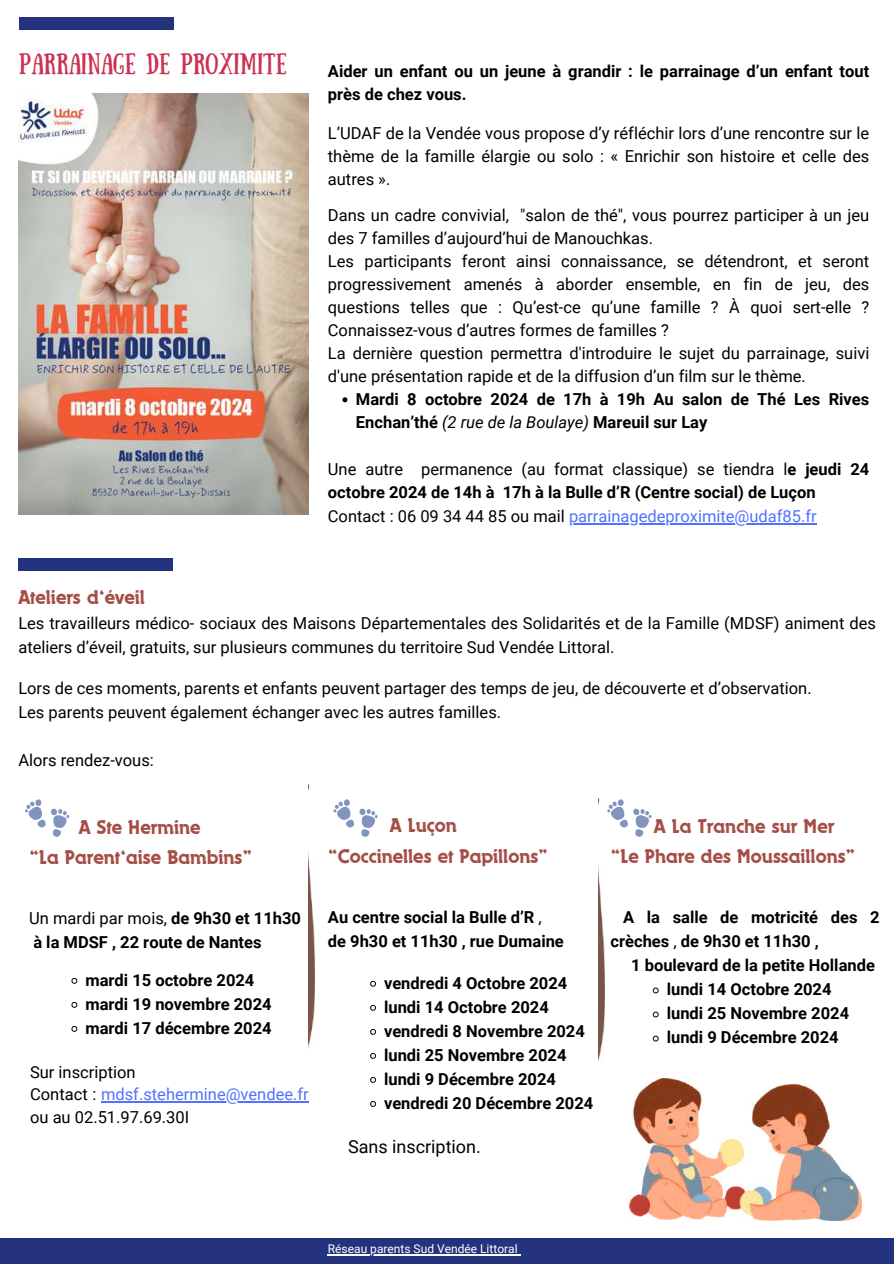
<style>
.page{position:relative;width:894px;height:1264px;background:#fff}
.page>*{position:absolute;margin:0;border:0;box-sizing:border-box;transform-origin:0 0}
.t1{font:21px "Sunday";color:#cc3053}
.t2{font:500 20.55px/30.5px "Dynamo Com";color:#a54e47}
.t3{font:18px "Roboto";color:#000}
.t4{font:16.5px/23px "Roboto";color:#000}
.t5{font:700 16.5px/24px "Roboto";color:#000}
.t6{font:12px "Roboto";color:#fff}
.s1{font-weight:400;font-style:italic}
.s2{font-weight:700}
.s3{color:#5271ff}
.s4{font-weight:400}
</style>
<div class="page">
<div style="left:0;top:1237px;width:893px;height:26px;background:#25337f"></div>
<hr style="left:328px;top:1254px;width:190px;height:1px;background:#fff">
<div style="left:18px;top:558px;width:155px;height:12px;background:#25337f"></div>
<svg style="left:333px;top:799px;width:45px;height:37px"></svg>
<svg style="left:652px;top:987px;width:6px;height:6px"></svg>
<svg style="left:652px;top:1011px;width:6px;height:6px"></svg>
<svg style="left:652px;top:1035px;width:6px;height:6px"></svg>
<hr style="left:101px;top:1101px;width:208px;height:1px;background:#5271ff">
<svg style="left:370px;top:980px;width:6px;height:6px"></svg>
<svg style="left:370px;top:1004px;width:6px;height:6px"></svg>
<svg style="left:370px;top:1028px;width:6px;height:6px"></svg>
<svg style="left:370px;top:1053px;width:6px;height:5px"></svg>
<svg style="left:370px;top:1077px;width:6px;height:5px"></svg>
<svg style="left:370px;top:1101px;width:6px;height:5px"></svg>
<svg style="left:71px;top:977px;width:6px;height:6px"></svg>
<svg style="left:71px;top:1001px;width:6px;height:6px"></svg>
<svg style="left:71px;top:1026px;width:6px;height:5px"></svg>
<svg style="left:607px;top:799px;width:44px;height:37px"></svg>
<svg style="left:25px;top:799px;width:44px;height:37px"></svg>
<img style="left:629px;top:1078px;width:231px;height:142px">
<div style="left:19px;top:18px;width:154px;height:12px;background:#25337f"></div>
<img style="left:18px;top:93px;width:291px;height:421px">
<img style="left:309px;top:785px;width:5px;height:259px">
<svg style="left:342px;top:397px;width:5px;height:5px"></svg>
<hr style="left:569px;top:523px;width:247px;height:1px;background:#5271ff">
<img style="left:598px;top:798px;width:6px;height:264px">
<p class="t1" style="left:19px;top:49px;width:269px">PARRAINAGE DE PROXIMITE</p>
<p class="t5" style="left:328px;top:60px;width:542px;line-height:23px">Aider un enfant ou un jeune à grandir : le parrainage d’un enfant tout près de chez vous.</p>
<p class="t4" style="left:328px;top:122px;width:542px;text-align:justify">L’UDAF de la Vendée vous propose d’y réfléchir lors d’une rencontre sur le thème de la famille élargie ou solo : « Enrichir son histoire et celle des autres ».</p>
<p class="t4" style="left:328px;top:204px;width:542px">Dans un cadre convivial, "salon de thé", vous pourrez participer à un jeu des 7 familles d’aujourd’hui de Manouchkas.<br>Les participants feront ainsi connaissance, se détendront, et seront progressivement amenés à aborder ensemble, en fin de jeu, des questions telles que : Qu’est-ce qu’une famille ? À quoi sert-elle ?<br>Connaissez-vous d’autres formes de familles ?<br>La dernière question permettra d'introduire le sujet du parrainage, suivi d'une présentation rapide et de la diffusion d’un film sur le thème.</p>
<p class="t5" style="left:356px;top:388px;width:514px;line-height:23px">Mardi 8 octobre 2024 de 17h à 19h Au salon de Thé Les Rives<br>Enchan’thé <span class="s1">(2 rue de la Boulaye)</span> Mareuil sur Lay</p>
<p class="t4" style="left:328px;top:458px;width:542px">Une autre permanence (au format classique) se tiendra l<span class="s2">e jeudi 24 octobre 2024 de 14h à 17h à la Bulle d’R (Centre social) de Luçon<br></span>Contact : 06 09 34 44 85 ou mail <span class="s3">parrainagedeproximite@udaf85.fr</span></p>
<p class="t2" style="left:18px;top:581px;width:128px">Ateliers d‘éveil</p>
<p class="t4" style="left:18px;top:611px;width:858px;line-height:24px">Les travailleurs médico- sociaux des Maisons Départementales des Solidarités et de la Famille (MDSF) animent des ateliers d’éveil, gratuits, sur plusieurs communes du territoire Sud Vendée Littoral.</p>
<p class="t4" style="left:18px;top:676px;width:794px;line-height:24px">Lors de ces moments, parents et enfants peuvent partager des temps de jeu, de découverte et d’observation.<br>Les parents peuvent également échanger avec les autres familles.</p>
<p class="t4" style="left:18px;top:748px;width:137px">Alors rendez-vous:</p>
<p class="t2" style="left:29px;top:811px;width:224px;text-align:center">A Ste Hermine<br>“La Parent‘aise Bambins”</p>
<p class="t5" style="left:29px;top:906px;width:273px"><span class="s4">Un mardi par mois,</span> de 9h30 et 11h30 à la MDSF , 22 route de Nantes</p>
<p class="t5" style="left:85px;top:968px;width:188px">mardi 15 octobre 2024 mardi 19 novembre 2024 mardi 17 décembre 2024</p>
<p class="t4" style="left:30px;top:1060px;width:280px;line-height:22.5px">Sur inscription<br>Contact : <span class="s3">mdsf.stehermine@vendee.fr </span>ou au 02.51.97.69.30I</p>
<p class="t2" style="left:328px;top:810px;width:222px;text-indent:62px">A Luçon “Coccinelles et Papillons”</p>
<p class="t5" style="left:328px;top:905px;width:237px">Au centre social la Bulle d’R <span class="s4">, </span>de 9h30 et 11h30 , rue Dumaine</p>
<p class="t5" style="left:384px;top:971px;width:211px">vendredi 4 Octobre 2024 lundi 14 Octobre 2024 vendredi 8 Novembre 2024 lundi 25 Novembre 2024 lundi 9 Décembre 2024 vendredi 20 Décembre 2024</p>
<p class="t3" style="left:348px;top:1136px;width:134px">Sans inscription.</p>
<p class="t2" style="left:610px;top:810px;width:246px;text-indent:43px">A La Tranche sur Mer “Le Phare des Moussaillons”</p>
<p class="t5" style="left:610px;top:905px;width:270px;text-indent:13px">A la salle de motricité des 2 crèches <span class="s4">,</span> de 9h30 et 11h30 ,</p>
<p class="t5" style="left:631px;top:953px;width:245px;text-align:center">1 boulevard de la petite Hollande lundi 14 Octobre 2024<br>lundi 25 Novembre 2024<br>lundi 9 Décembre 2024</p>
<p class="t6" style="left:328px;top:1242px;width:191px">Réseau parents Sud Vendée Littoral</p>
</div>
